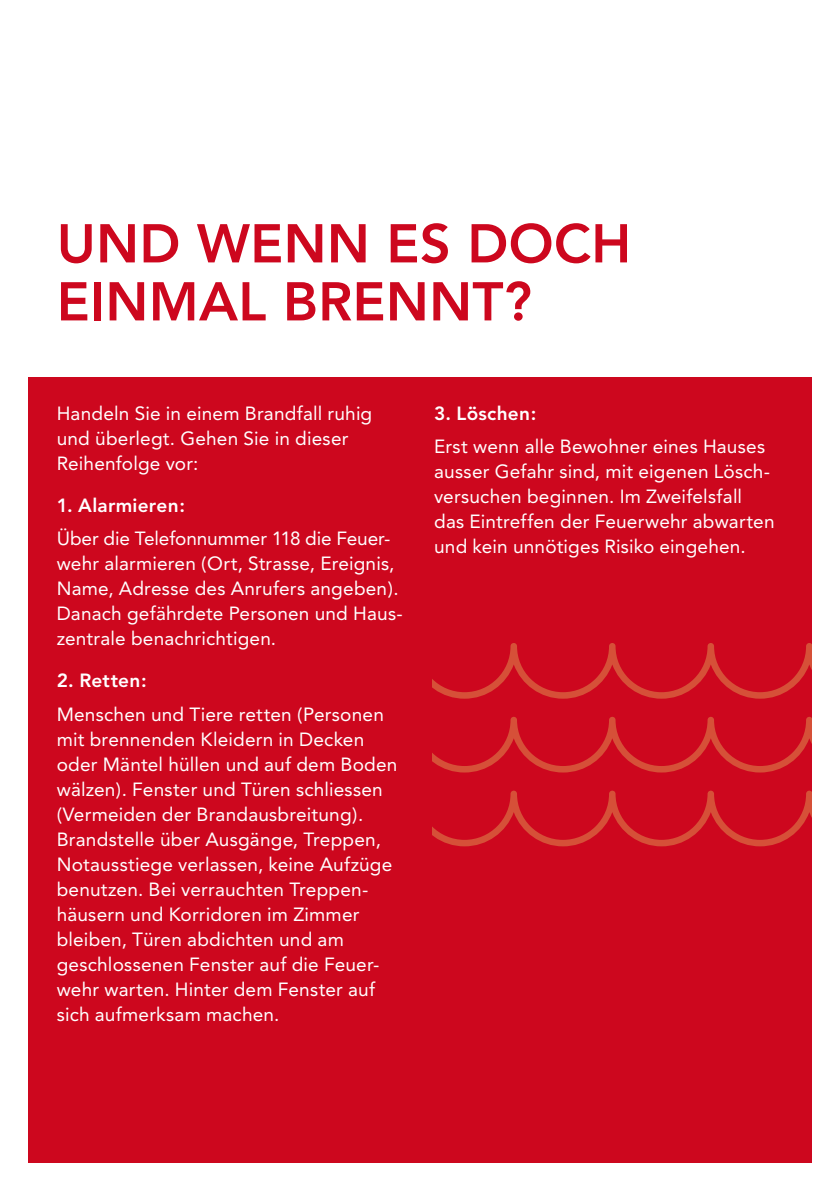
<style>
.page{position:relative;width:840px;height:1191px;background:#fff}
.page>*{position:absolute;margin:0;border:0;box-sizing:border-box;transform-origin:0 0}
.t1{font:800 54px/58px "Avenir";letter-spacing:.005em;color:#cd071e}
.t2{font:19px/25px "Avenir";letter-spacing:.01em;color:#fff}
.t3{font:800 19px "Avenir";letter-spacing:.015em;color:#fff}
</style>
<div class="page">
<div style="left:28px;top:377px;width:783px;height:785px;background:#cd071e"></div>
<svg style="left:432px;top:643px;width:379px;height:55px"></svg>
<svg style="left:432px;top:717px;width:379px;height:55px"></svg>
<svg style="left:432px;top:790px;width:379px;height:56px"></svg>
<h1 class="t1" style="left:57px;top:215px;width:533px">UND WENN ES DOCH<br>EINMAL BRENNT?</h1>
<p class="t2" style="left:57px;top:401px;width:317px">Handeln Sie in einem Brandfall ruhig und überlegt. Gehen Sie in dieser<br>Reihenfolge vor:</p>
<p class="t3" style="left:57px;top:494px;width:130px">1. ALARMIEREN:</p>
<p class="t2" style="left:57px;top:526px;width:347px">Über die Telefonnummer 118 die Feuer&shy;wehr alarmieren (Ort, Strasse, Ereignis, Name, Adresse des Anrufers angeben).<br>Danach gefährdete Personen und Haus&shy;zentrale benachrichtigen.</p>
<p class="t3" style="left:57px;top:669px;width:91px">2. RETTEN:</p>
<p class="t2" style="left:57px;top:702px;width:342px">Menschen und Tiere retten (Personen mit brennenden Kleidern in Decken oder Mäntel hüllen und auf dem Boden wälzen). Fenster und Türen schliessen (Vermeiden der Brandausbreitung).<br>Brandstelle über Ausgänge, Treppen, Notausstiege verlassen, keine Aufzüge benutzen. Bei verrauchten Treppen&shy;häusern und Korridoren im Zimmer bleiben, Türen abdichten und am geschlossenen Fenster auf die Feuer&shy;wehr warten. Hinter dem Fenster auf sich aufmerksam machen.</p>
<p class="t3" style="left:434px;top:402px;width:104px">3. LÖSCHEN:</p>
<p class="t2" style="left:434px;top:434px;width:342px">Erst wenn alle Bewohner eines Hauses ausser Gefahr sind, mit eigenen Lösch&shy;versuchen beginnen. Im Zweifelsfall das Eintreffen der Feuerwehr abwarten und kein unnötiges Risiko eingehen.</p>
</div>
